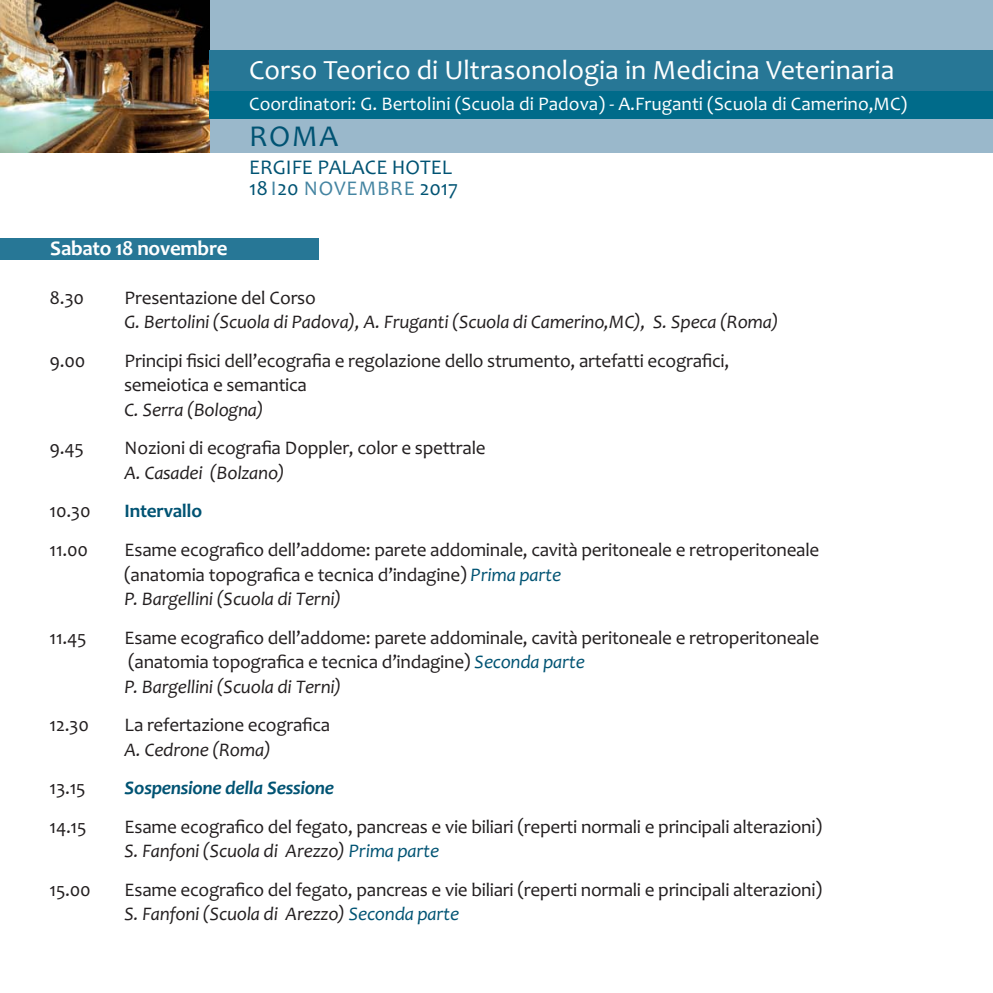
<style>
.page{position:relative;width:993px;height:993px;background:#fff}
.page>*{position:absolute;margin:0;border:0;box-sizing:border-box;transform-origin:0 0}
.t1{font:30.45px "Candara";color:#005373}
.t2{font:28px "Candara";color:#fff}
.t3{font:21px/21px "Candara";color:#005373}
.t4{font:700 21px "Candara";letter-spacing:-.015em;color:#fff}
.t5{font:19.25px/24.5px "Candara";letter-spacing:-.015em;color:#231f20}
.t6{font:italic 19.25px "Candara";letter-spacing:-.015em;color:#231f20}
.t7{font:19.25px "Candara";color:#fff}
.t8{font:italic 700 19.25px "Candara";letter-spacing:-.015em;color:#005373}
.t9{font:700 19.25px "Candara";letter-spacing:-.015em;color:#005373}
.s1{color:#4484a1}
.s2{font-style:italic;color:#005373}
.s3{font-style:italic}
</style>
<div class="page">
<div style="left:0;top:238px;width:318px;height:22px;background:#277796"></div>
<div style="left:0;top:0;width:992px;height:152px;background:#9ab8cb"></div>
<img style="left:0;top:0;width:210px;height:152px">
<div style="left:210px;top:50px;width:782px;height:41px;background:#277796"></div>
<div style="left:210px;top:91px;width:782px;height:27px;background:#006b8a"></div>
<h2 class="t2" style="left:249px;top:60px;width:646px">Corso Teorico di Ultrasonologia in Medicina Veterinaria</h2>
<p class="t7" style="left:249px;top:97px;width:659px">Coordinatori: G. Bertolini (Scuola di Padova) - A.Fruganti (Scuola di Camerino,MC)</p>
<h1 class="t1" style="left:249px;top:125px;width:90px">ROMA</h1>
<p class="t3" style="left:249px;top:158px;width:210px">ERGIFE PALACE HOTEL<br>18<span class="s1">I</span>20 <span class="s1">NOVEMBRE</span> 2017</p>
<p class="t4" style="left:50px;top:240px;width:179px">Sabato 18 novembre</p>
<p class="t5" style="left:50px;top:287px;width:36px">8.30</p>
<p class="t5" style="left:124px;top:287px;width:193px">Presentazione del Corso</p>
<p class="t6" style="left:124px;top:315px;width:655px">G. Bertolini (Scuola di Padova), A. Fruganti (Scuola di Camerino,MC), S. Speca (Roma)</p>
<p class="t5" style="left:50px;top:350px;width:37px">9.00</p>
<p class="t5" style="left:124px;top:350px;width:606px">Principi fisici dell’ecografia e regolazione dello strumento, artefatti ecografici, semeiotica e semantica</p>
<p class="t6" style="left:124px;top:402px;width:141px">C. Serra (Bologna)</p>
<p class="t5" style="left:50px;top:438px;width:36px">9.45</p>
<p class="t5" style="left:124px;top:438px;width:362px">Nozioni di ecografia Doppler, color e spettrale</p>
<p class="t6" style="left:124px;top:465px;width:162px">A. Casadei (Bolzano)</p>
<p class="t5" style="left:50px;top:501px;width:42px">10.30</p>
<p class="t9" style="left:124px;top:504px;width:79px">Intervallo</p>
<p class="t5" style="left:50px;top:539px;width:40px">11.00</p>
<p class="t5" style="left:124px;top:539px;width:696px">Esame ecografico dell’addome: parete addominale, cavità peritoneale e retroperitoneale (anatomia topografica e tecnica d’indagine) <span class="s2">Prima parte<br></span><span class="s3">P. Bargellini (Scuola di Terni)</span></p>
<p class="t5" style="left:50px;top:627px;width:38px">11.45</p>
<p class="t5" style="left:124px;top:627px;width:696px">Esame ecografico dell’addome: parete addominale, cavità peritoneale e retroperitoneale (anatomia topografica e tecnica d’indagine) <span class="s2">Seconda parte<br></span><span class="s3">P. Bargellini (Scuola di Terni)</span></p>
<p class="t5" style="left:50px;top:714px;width:41px">12.30</p>
<p class="t5" style="left:124px;top:714px;width:207px">La refertazione ecografica</p>
<p class="t6" style="left:124px;top:742px;width:148px">A. Cedrone (Roma)</p>
<p class="t5" style="left:50px;top:777px;width:37px">13.15</p>
<p class="t8" style="left:124px;top:780px;width:211px">Sospensione della Sessione</p>
<p class="t5" style="left:50px;top:816px;width:38px">14.15</p>
<p class="t5" style="left:124px;top:816px;width:699px">Esame ecografico del fegato, pancreas e vie biliari (reperti normali e principali alterazioni)<br><span class="s3">S. Fanfoni (Scuola di Arezzo)</span> <span class="s2">Prima parte</span></p>
<p class="t5" style="left:50px;top:879px;width:43px">15.00</p>
<p class="t5" style="left:124px;top:879px;width:699px">Esame ecografico del fegato, pancreas e vie biliari (reperti normali e principali alterazioni)<br><span class="s3">S. Fanfoni (Scuola di Arezzo)</span> <span class="s2">Seconda parte</span></p>
</div>
